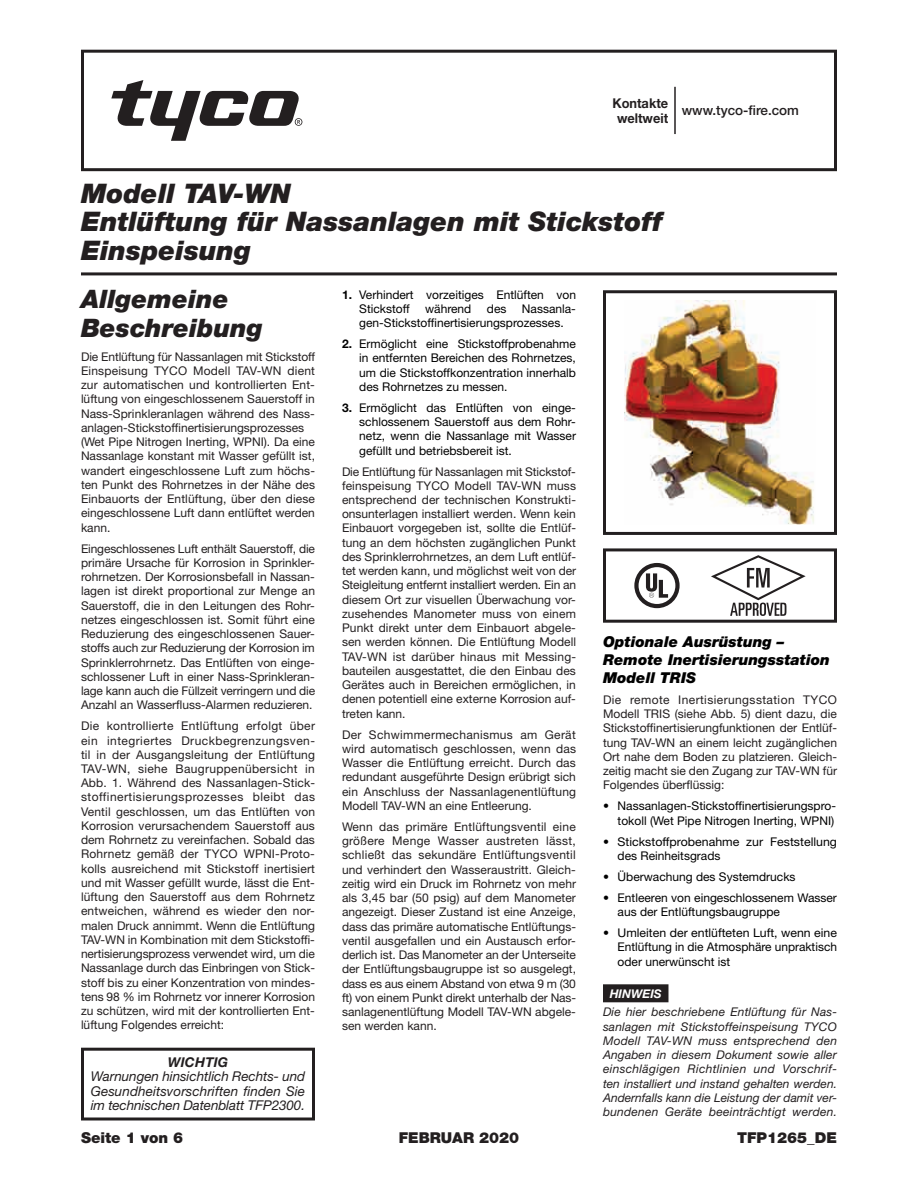
<style>
.page{position:relative;width:918px;height:1188px;background:#fff}
.page>*{position:absolute;margin:0;border:0;box-sizing:border-box;transform-origin:0 0}
.t1{font:italic 900 27px/28.8px "Helvetica Neue LT Std";color:#231f20}
.t2{font:italic 900 25.5px/28.8px "Helvetica Neue LT Std";color:#231f20}
.t3{font:italic 900 15px/18px "Helvetica Neue LT Std";color:#000}
.t4{font:900 15px "Helvetica Neue LT Std";color:#231f20}
.t5{font:italic 13.5px/14.2px "Helvetica Neue LT Std";letter-spacing:-.005em;color:#231f20;text-align:justify}
.t6{font:500 13.5px "Helvetica Neue LT Std";color:#231f20}
.t7{font:700 13.5px/15px "Helvetica Neue LT Std";color:#231f20;text-align:center;scale:.95 1}
.t8{font:italic 700 13.5px "Helvetica Neue LT Std";letter-spacing:.015em;color:#231f20}
.t9{font:12px/14.2px "Helvetica Neue LT Std";color:#231f20;text-align:justify}
.t10{font:12px/14.2px "Helvetica Neue LT Std";color:#000}
.t11{font:italic 12px/14.2px "Helvetica Neue LT Std";letter-spacing:.02em;color:#231f20;text-align:justify}
.t12{font:italic 700 12px "Helvetica Neue LT Std";color:#fff}
.s1{font-weight:700}
</style>
<div class="page">
<div style="left:81px;top:50px;width:756px;height:121px;border:3px solid #231f20"></div>
<hr style="left:81px;top:272px;width:756px;height:3px;background:#231f20">
<hr style="left:674px;top:87px;width:2px;height:47px;background:#231f20">
<svg style="left:111px;top:80px;width:191px;height:61px"></svg>
<div style="left:81px;top:1048px;width:234px;height:72px;border:3px solid #231f20"></div>
<div style="left:603px;top:984px;width:65px;height:18px;background:#231f20"></div>
<img style="left:624px;top:300px;width:190px;height:225px">
<div style="left:603px;top:290px;width:234px;height:245px;border:3px solid #231f20"></div>
<div style="left:603px;top:548px;width:234px;height:75px;border:3px solid #231f20"></div>
<svg style="left:711px;top:555px;width:95px;height:61px"></svg>
<svg style="left:634px;top:563px;width:46px;height:45px"></svg>
<p class="t7" style="left:612px;top:95px;width:60px">Kontakte weltweit</p>
<p class="t6" style="left:682px;top:102px;width:119px">www.tyco-fire.com</p>
<h1 class="t1" style="left:81px;top:178px;width:583px">Modell TAV-WN<br>Entlüftung für Nassanlagen mit Stickstoff<br>Einspeisung</h1>
<h2 class="t2" style="left:81px;top:284px;width:183px">Allgemeine<br>Beschreibung</h2>
<p class="t9" style="left:81px;top:349px;width:236px;text-align:left">Die Entlüftung für Nassanlagen mit Stickstoff Einspeisung TYCO Modell TAV-WN dient zur automatischen und kontrollierten Ent&shy;lüftung von eingeschlossenem Sauerstoff in Nass-Sprinkleranlagen während des Nass&shy;anlagen-Stickstoffinertisierungsprozesses (Wet Pipe Nitrogen Inerting, WPNI). Da eine Nassanlage konstant mit Wasser gefüllt ist, wandert eingeschlossene Luft zum höchs&shy;ten Punkt des Rohrnetzes in der Nähe des Einbauorts der Entlüftung, über den diese eingeschlossene Luft dann entlüftet werden kann.</p>
<p class="t9" style="left:81px;top:541px;width:236px">Eingeschlossenes Luft enthält Sauerstoff, die primäre Ursache für Korrosion in Sprinkler&shy;rohrnetzen. Der Korrosionsbefall in Nassan&shy;lagen ist direkt proportional zur Menge an Sauerstoff, die in den Leitungen des Rohr&shy;netzes eingeschlossen ist. Somit führt eine Reduzierung des eingeschlossenen Sauer&shy;stoffs auch zur Reduzierung der Korrosion im Sprinklerrohrnetz. Das Entlüften von einge&shy;schlossener Luft in einer Nass-Sprinkleran&shy;lage kann auch die Füllzeit verringern und die Anzahl an Wasserfluss-Alarmen reduzieren.</p>
<p class="t9" style="left:81px;top:719px;width:236px">Die kontrollierte Entlüftung erfolgt über ein integriertes Druckbegrenzungsven&shy;til in der Ausgangsleitung der Entlüftung TAV-WN, siehe Baugruppenübersicht in Abb. 1. Während des Nassanlagen-Stick&shy;stoffinertisierungsprozesses bleibt das Ventil geschlossen, um das Entlüften von Korrosion verursachendem Sauerstoff aus dem Rohrnetz zu vereinfachen. Sobald das Rohrnetz gemäß der TYCO WPNI-Proto&shy;kolls ausreichend mit Stickstoff inertisiert und mit Wasser gefüllt wurde, lässt die Ent&shy;lüftung den Sauerstoff aus dem Rohrnetz entweichen, während es wieder den nor&shy;malen Druck annimmt. Wenn die Entlüftung TAV-WN in Kombination mit dem Stickstoffi&shy;nertisierungsprozess verwendet wird, um die Nassanlage durch das Einbringen von Stick&shy;stoff bis zu einer Konzentration von mindes&shy;tens 98 % im Rohrnetz vor innerer Korrosion zu schützen, wird mit der kontrollierten Ent&shy;lüftung Folgendes erreicht:</p>
<p class="t8" style="left:168px;top:1054px;width:62px">WICHTIG</p>
<p class="t5" style="left:91px;top:1069px;width:216px">Warnungen hinsichtlich Rechts- und Gesundheitsvorschriften finden Sie im technischen Datenblatt TFP2300.</p>
<p class="t10" style="left:359px;top:287px;width:218px;text-indent:-17px"><span class="s1">1.</span> Verhindert vorzeitiges Entlüften von<br>Stickstoff</p>
<p class="t10" style="left:359px;top:301px;width:218px;text-indent:163px">Nassanla&shy;gen-Stickstoffinertisierungsprozesses.</p>
<p class="t10" style="left:359px;top:336px;width:218px;text-align:justify;text-indent:-17px"><span class="s1">2.</span> Ermöglicht eine Stickstoffprobenahme in entfernten Bereichen des Rohrnetzes, um die Stickstoffkonzentration innerhalb des Rohrnetzes zu messen.</p>
<p class="t10" style="left:359px;top:400px;width:218px;text-align:justify;text-indent:-17px"><span class="s1">3.</span> Ermöglicht das Entlüften von einge&shy;schlossenem Sauerstoff aus dem Rohr&shy;netz, wenn die Nassanlage mit Wasser gefüllt und betriebsbereit ist.</p>
<p class="t9" style="left:342px;top:464px;width:236px">Die Entlüftung für Nassanlagen mit Stickstof&shy;feinspeisung TYCO Modell TAV-WN muss entsprechend der technischen Konstrukti&shy;onsunterlagen installiert werden. Wenn kein Einbauort vorgegeben ist, sollte die Entlüf&shy;tung an dem höchsten zugänglichen Punkt des Sprinklerrohrnetzes, an dem Luft entlüf&shy;tet werden kann, und möglichst weit von der Steigleitung entfernt installiert werden. Ein an diesem Ort zur visuellen Überwachung vor&shy;zusehendes Manometer muss von einem Punkt direkt unter dem Einbauort abgele&shy;sen werden können. Die Entlüftung Modell TAV-WN ist darüber hinaus mit Messing&shy;bauteilen ausgestattet, die den Einbau des Gerätes auch in Bereichen ermöglichen, in denen potentiell eine externe Korrosion auf&shy;treten kann.</p>
<p class="t9" style="left:342px;top:727px;width:236px">Der Schwimmermechanismus am Gerät wird automatisch geschlossen, wenn das Wasser die Entlüftung erreicht. Durch das redundant ausgeführte Design erübrigt sich ein Anschluss der Nassanlagenentlüftung Modell TAV-WN an eine Entleerung.</p>
<p class="t9" style="left:342px;top:819px;width:236px">Wenn das primäre Entlüftungsventil eine größere Menge Wasser austreten lässt, schließt das sekundäre Entlüftungsventil und verhindert den Wasseraustritt. Gleich&shy;zeitig wird ein Druck im Rohrnetz von mehr als 3,45 bar (50 psig) auf dem Manometer angezeigt. Dieser Zustand ist eine Anzeige, dass das primäre automatische Entlüftungs&shy;ventil ausgefallen und ein Austausch erfor&shy;derlich ist. Das Manometer an der Unterseite der Entlüftungsbaugruppe ist so ausgelegt, dass es aus einem Abstand von etwa 9 m (30 ft) von einem Punkt direkt unterhalb der Nas&shy;sanlagenentlüftung Modell TAV-WN abgele&shy;sen werden kann.</p>
<p class="t10" style="left:425px;top:301px;width:48px">während</p>
<p class="t10" style="left:487px;top:301px;width:21px">des</p>
<p class="t3" style="left:603px;top:632px;width:228px">Optionale Ausrüstung –<br>Remote Inertisierungsstation<br>Modell TRIS</p>
<p class="t9" style="left:603px;top:692px;width:236px">Die remote Inertisierungsstation TYCO Modell TRIS (siehe Abb. 5) dient dazu, die Stickstoffinertisierungfunktionen der Entlüf&shy;tung TAV-WN an einem leicht zugänglichen Ort nahe dem Boden zu platzieren. Gleich&shy;zeitig macht sie den Zugang zur TAV-WN für Folgendes überflüssig:</p>
<p class="t10" style="left:603px;top:799px;width:235px;text-align:right">• Nassanlagen-Stickstoffinertisierungspro&shy;tokoll (Wet Pipe Nitrogen Inerting, WPNI)</p>
<p class="t10" style="left:618px;top:834px;width:221px;text-indent:-15px">• Stickstoffprobenahme zur Feststellung des Reinheitsgrads</p>
<p class="t10" style="left:603px;top:869px;width:194px">• Überwachung des Systemdrucks</p>
<p class="t10" style="left:618px;top:890px;width:221px;text-indent:-15px">• Entleeren von eingeschlossenem Wasser aus der Entlüftungsbaugruppe</p>
<p class="t10" style="left:618px;top:926px;width:221px;text-align:justify;text-indent:-15px">• Umleiten der entlüfteten Luft, wenn eine Entlüftung in die Atmosphäre unpraktisch oder unerwünscht ist</p>
<p class="t12" style="left:610px;top:986px;width:53px">HINWEIS</p>
<p class="t11" style="left:603px;top:1005px;width:236px">Die hier beschriebene Entlüftung für Nas&shy;sanlagen mit Stickstoffeinspeisung TYCO Modell TAV-WN muss entsprechend den Angaben in diesem Dokument sowie aller einschlägigen Richtlinien und Vorschrif&shy;ten installiert und instand gehalten werden.<br>Andernfalls kann die Leistung der damit ver&shy;bundenen Geräte beeinträchtigt werden.</p>
<p class="t4" style="left:81px;top:1128px;width:104px">Seite 1 von 6</p>
<p class="t4" style="left:399px;top:1128px;width:122px">FEBRUAR 2020</p>
<p class="t4" style="left:737px;top:1128px;width:101px">TFP1265_DE</p>
</div>
